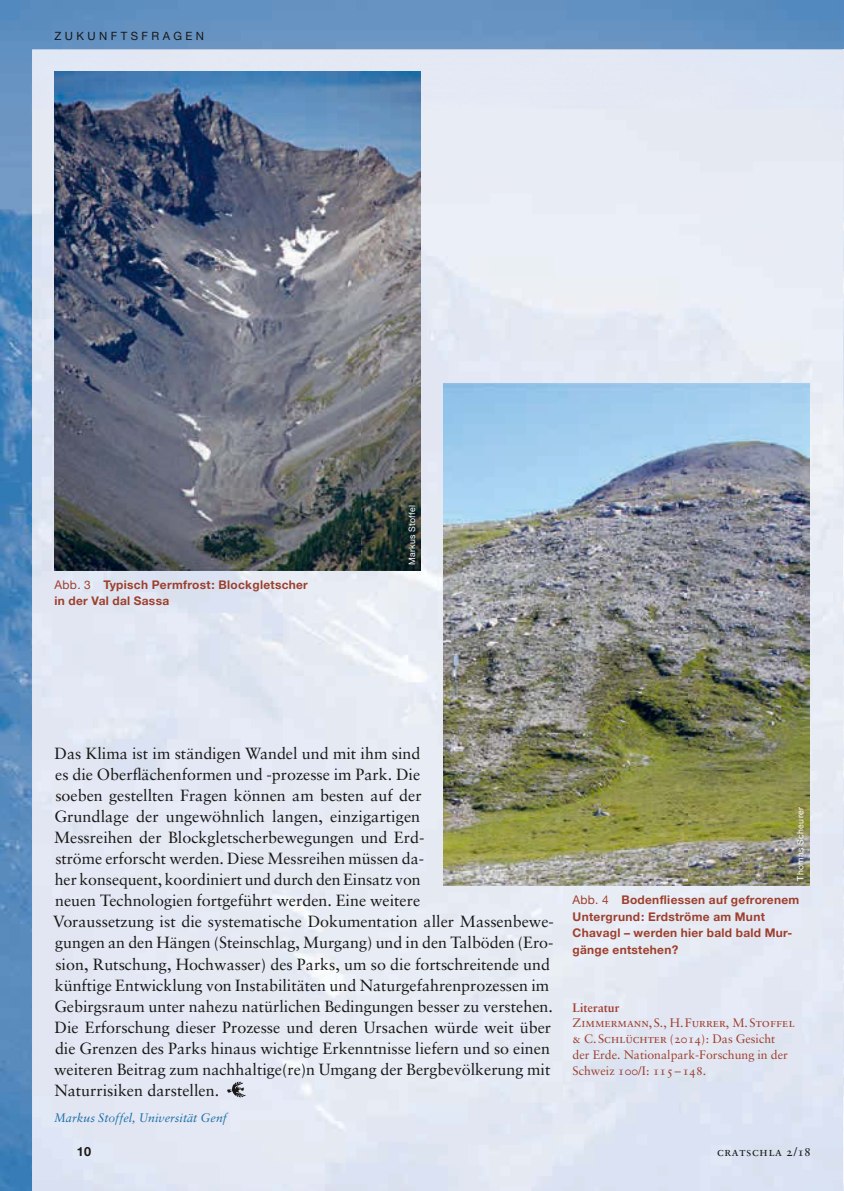
<style>
.page{position:relative;width:844px;height:1191px;background:#fff}
.page>*{position:absolute;margin:0;border:0;box-sizing:border-box;transform-origin:0 0}
.t1{font:16.1px/21px "Sabon LT Pro";color:#181716}
.t2{font:700 12.6px "Helvetica Neue LT Std";color:#181716}
.t3{font:12.25px/15.8px "Sabon LT Pro";color:#9e3f2d}
.t4{font:italic 12.25px "Sabon LT Pro";color:#1e6fa8}
.t5{font:12.25px "Sabon LT Pro";letter-spacing:.05em;color:#181716}
.t6{font:700 12.25px "Sabon LT Pro";color:#9e3f2d}
.t7{font:700 11.9px/16.6px "Helvetica Neue LT Std";letter-spacing:.025em;color:#9e3f2d}
.t8{font:11.38px "Helvetica Neue LT Std";letter-spacing:.3em;color:#181716}
.t9{font:8.75px "Helvetica Neue";letter-spacing:.035em;color:#fff}
.s1{font-weight:400}
</style>
<div class="page">
<img style="left:0;top:0;width:843px;height:1191px">
<div style="left:32px;top:50px;width:811px;height:59px;background:#e3e8f4"></div>
<div style="left:32px;top:109px;width:62px;height:1082px;background:#e2e6f2"></div>
<div style="left:420px;top:109px;width:361px;height:300px;background:#e8ecf5"></div>
<img style="left:781px;top:109px;width:62px;height:1082px">
<img style="left:407px;top:409px;width:62px;height:782px">
<img style="left:94px;top:570px;width:313px;height:621px">
<img style="left:469px;top:885px;width:313px;height:306px">
<svg style="left:227px;top:1081px;width:19px;height:16px"></svg>
<img style="left:443px;top:383px;width:366px;height:502px">
<img style="left:55px;top:72px;width:365px;height:498px">
<img style="left:843px;top:0;width:1px;height:50px">
<img style="left:843px;top:50px;width:1px;height:1141px">
<p class="t8" style="left:55px;top:29px;width:151px">ZUKUNFTSFRAGEN</p>
<p class="t7" style="left:55px;top:576px;width:255px"><span class="s1">Abb. 3</span> Typisch Permfrost: Blockgletscher in der Val dal Sassa</p>
<p class="t9" style="left:405px;top:565px;width:62px;rotate:-90deg">Markus Stoffel</p>
<p class="t1" style="left:53px;top:743px;width:502px">Das Klima ist im ständigen Wandel und mit ihm sind<br>es die Oberflächenformen und -prozesse im Park. Die<br>soeben gestellten Fragen können am besten auf der<br>Grundlage der ungewöhnlich langen, einzigartigen<br>Messreihen der Blockgletscherbewegungen und Erd-<br>ströme erforscht werden. Diese Messreihen müssen da-<br>her konsequent, koordiniert und durch den Einsatz von<br>neuen Technologien fortgeführt werden. Eine weitere<br>Voraussetzung ist die systematische Dokumentation aller Massenbewe&shy;gungen an den Hängen (Steinschlag, Murgang) und in den Talböden (Ero&shy;sion, Rutschung, Hochwasser) des Parks, um so die fortschreitende und künftige Entwicklung von Instabilitäten und Naturgefahrenprozessen im Gebirgsraum unter nahezu natürlichen Bedingungen besser zu verstehen.<br>Die Erforschung dieser Prozesse und deren Ursachen würde weit über die Grenzen des Parks hinaus wichtige Erkenntnisse liefern und so einen weiteren Beitrag zum nachhaltige(re)n Umgang der Bergbevölkerung mit Naturrisiken darstellen.</p>
<p class="t4" style="left:54px;top:1109px;width:174px">Markus Stoffel, Universität Genf</p>
<p class="t9" style="left:793px;top:880px;width:75px;rotate:-90deg">Thomas Scheurer</p>
<p class="t7" style="left:572px;top:891px;width:228px"><span class="s1">Abb. 4</span> Bodenfliessen auf gefrorenem<br>Untergrund: Erdströme am Munt<br>Chavagl – werden hier bald bald Mur&shy;gänge entstehen?</p>
<p class="t6" style="left:572px;top:999px;width:48px">Literatur</p>
<p class="t3" style="left:572px;top:1014px;width:223px">Zimmermann, S., H. Furrer, M. Stoffel &amp; C. Schlüchter (2014) : Das Gesicht der Erde. Nationalpark-Forschung in der Schweiz 100/I : 115 – 148.</p>
<p class="t2" style="left:77px;top:1143px;width:16px">10</p>
<p class="t5" style="left:717px;top:1144px;width:95px">cratschla 2/18</p>
</div>
